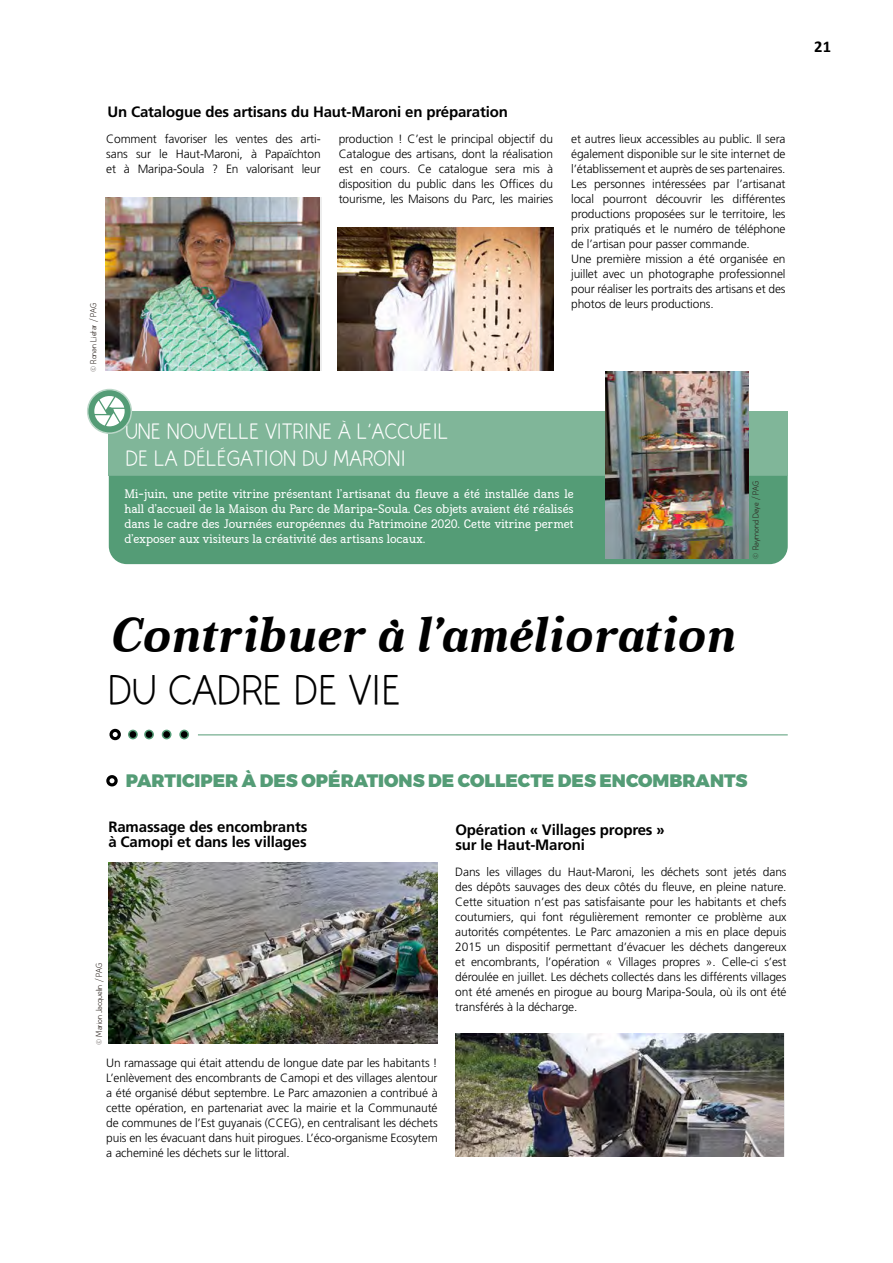
<style>
.page{position:relative;width:893px;height:1263px;background:#fff}
.page>*{position:absolute;margin:0;border:0;box-sizing:border-box;transform-origin:0 0}
.t1{font:italic 700 49.5px "Aver";color:#000}
.t2{font:300 43.5px "Huelic";letter-spacing:.02em;color:#000}
.t3{font:300 22.5px/27px "Huelic";letter-spacing:.02em;color:#fff}
.t4{font:900 18px "Montserrat";color:#549c76}
.t5{font:700 16.5px "Calibri";color:#000}
.t6{font:700 15px/15px "Frutiger LT Std";letter-spacing:-.01em;color:#000}
.t7{font:300 12px/15px "Frutiger LT Std";letter-spacing:-.01em;color:#000;text-align:justify}
.t8{font:12px/15px "Frontenac";letter-spacing:-.01em;color:#fff;text-align:justify}
.t9{font:300 9px "Huelic";color:#2d2520}
</style>
<div class="page">
<hr style="left:198px;top:734px;width:590px;height:1px;background:#549c76">
<div style="left:109px;top:729px;width:12px;height:11px;border:3px solid #000;border-radius:50%"></div>
<div style="left:129px;top:730px;width:8px;height:9px;background:#000;border-radius:50%"></div>
<div style="left:128px;top:730px;width:10px;height:9px;border:2px solid #549c76;border-radius:50%"></div>
<div style="left:145px;top:730px;width:8px;height:9px;background:#000;border-radius:50%"></div>
<div style="left:144px;top:730px;width:10px;height:9px;border:2px solid #549c76;border-radius:50%"></div>
<div style="left:163px;top:730px;width:8px;height:9px;background:#000;border-radius:50%"></div>
<div style="left:162px;top:730px;width:9px;height:9px;border:2px solid #549c76;border-radius:50%"></div>
<div style="left:180px;top:730px;width:8px;height:9px;background:#000;border-radius:50%"></div>
<div style="left:179px;top:730px;width:10px;height:9px;border:2px solid #549c76;border-radius:50%"></div>
<div style="left:109px;top:476px;width:679px;height:88px;background:#549c76"></div>
<div style="left:108px;top:411px;width:680px;height:65px;background:#80b699"></div>
<svg style="left:88px;top:389px;width:43px;height:44px"></svg>
<div style="left:87px;top:389px;width:45px;height:45px;border:2px solid #bbd7c8;border-radius:50%"></div>
<svg style="left:94px;top:396px;width:31px;height:30px"></svg>
<img style="left:606px;top:372px;width:142px;height:186px">
<img style="left:106px;top:197px;width:214px;height:174px">
<img style="left:108px;top:862px;width:330px;height:182px">
<img style="left:338px;top:227px;width:215px;height:144px">
<div style="left:106px;top:775px;width:12px;height:11px;border:3px solid #000;border-radius:50%"></div>
<img style="left:455px;top:1033px;width:328px;height:124px">
<p class="t9" style="left:89px;top:372px;width:71px;rotate:-90deg">© Ronan Lietar / PAG</p>
<p class="t6" style="left:107px;top:104px;width:402px">Un Catalogue des artisans du Haut-Maroni en préparation</p>
<p class="t7" style="left:106px;top:132px;width:216px">Comment favoriser les ventes des arti&shy;sans sur le Haut-Maroni, à Papaïchton et à Maripa-Soula ? En valorisant leur</p>
<p class="t7" style="left:339px;top:132px;width:216px">production ! C’est le principal objectif du Catalogue des artisans, dont la réalisation est en cours. Ce catalogue sera mis à disposition du public dans les Offices du tourisme, les Maisons du Parc, les mairies</p>
<p class="t7" style="left:571px;top:132px;width:216px;text-align:left">et autres lieux accessibles au public. Il sera également disponible sur le site internet de l’établissement et auprès de ses partenaires.<br>Les personnes intéressées par l’artisanat local pourront découvrir les différentes productions proposées sur le territoire, les prix pratiqués et le numéro de téléphone de l’artisan pour passer commande.<br>Une première mission a été organisée en juillet avec un photographe professionnel pour réaliser les portraits des artisans et des photos de leurs productions.</p>
<h3 class="t3" style="left:126px;top:418px;width:324px">UNE NOUVELLE VITRINE À L’ACCUEIL<br>DE LA DÉLÉGATION DU MARONI</h3>
<p class="t8" style="left:124px;top:485px;width:451px">Mi-juin, une petite vitrine présentant l’artisanat du fleuve a été installée dans le hall d’accueil de la Maison du Parc de Maripa-Soula. Ces objets avaient été réalisés dans le cadre des Journées européennes du Patrimoine 2020. Cette vitrine permet d’exposer aux visiteurs la créativité des artisans locaux.</p>
<p class="t9" style="left:751px;top:559px;width:79px;rotate:-90deg">© Raymond Deye / PAG</p>
<h1 class="t1" style="left:108px;top:608px;width:627px">Contribuer à l’amélioration</h1>
<h2 class="t2" style="left:108px;top:669px;width:294px">DU CADRE DE VIE</h2>
<h3 class="t4" style="left:126px;top:766px;width:623px">PARTICIPER À DES OPÉRATIONS DE COLLECTE DES ENCOMBRANTS</h3>
<p class="t6" style="left:108px;top:819px;width:200px">Ramassage des encombrants à Camopi et dans les villages</p>
<p class="t6" style="left:455px;top:822px;width:211px">Opération « Villages propres » sur le Haut-Maroni</p>
<p class="t9" style="left:95px;top:1045px;width:84px;rotate:-90deg">© Marion Jacquelin / PAG</p>
<p class="t7" style="left:106px;top:1055px;width:333px">Un ramassage qui était attendu de longue date par les habitants !<br>L’enlèvement des encombrants de Camopi et des villages alentour a été organisé début septembre. Le Parc amazonien a contribué à cette opération, en partenariat avec la mairie et la Communauté de communes de l’Est guyanais (CCEG), en centralisant les déchets puis en les évacuant dans huit pirogues. L’éco-organisme Ecosytem a acheminé les déchets sur le littoral.</p>
<p class="t7" style="left:455px;top:865px;width:333px">Dans les villages du Haut-Maroni, les déchets sont jetés dans des dépôts sauvages des deux côtés du fleuve, en pleine nature.<br>Cette situation n’est pas satisfaisante pour les habitants et chefs coutumiers, qui font régulièrement remonter ce problème aux autorités compétentes. Le Parc amazonien a mis en place depuis 2015 un dispositif permettant d’évacuer les déchets dangereux et encombrants, l’opération « Villages propres ». Celle-ci s’est déroulée en juillet. Les déchets collectés dans les différents villages ont été amenés en pirogue au bourg Maripa-Soula, où ils ont été transférés à la décharge.</p>
<h3 class="t5" style="left:814px;top:36px;width:18px">21</h3>
</div>
